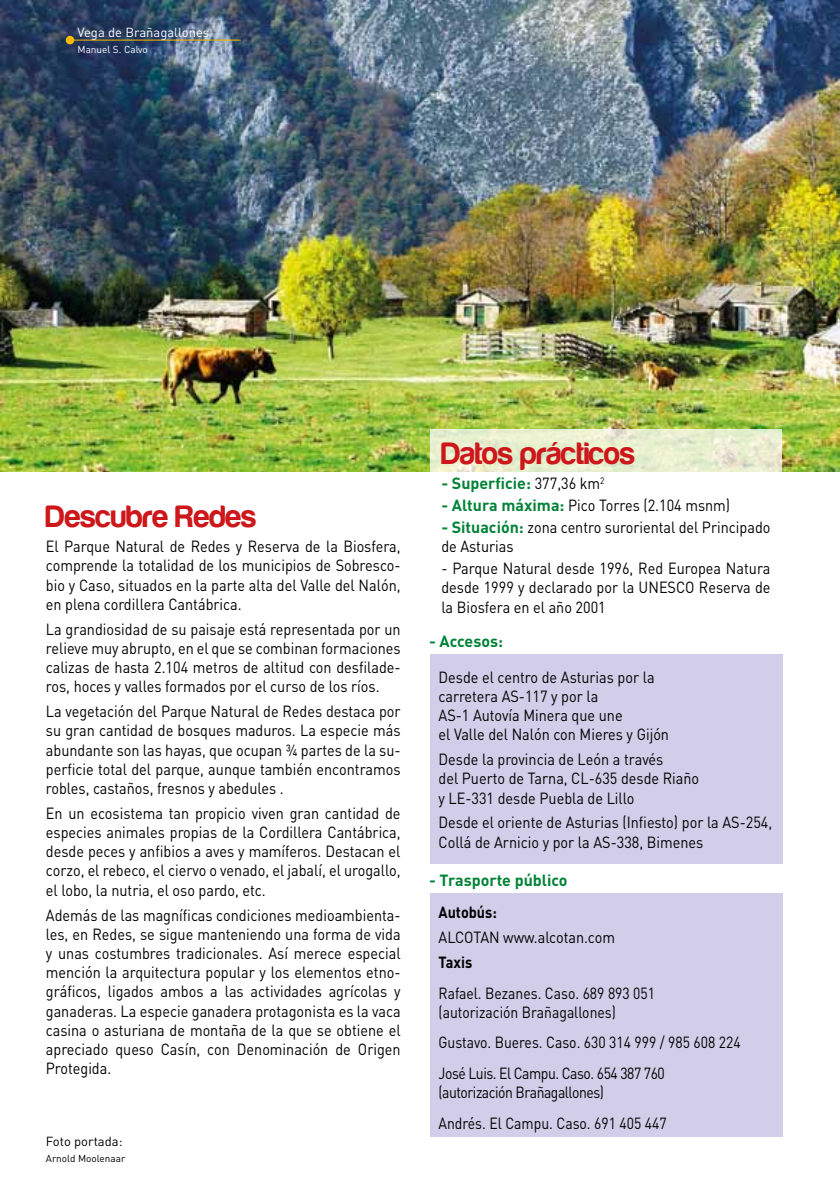
<style>
.page{position:relative;width:840px;height:1191px;background:#fff}
.page>*{position:absolute;margin:0;border:0;box-sizing:border-box;transform-origin:0 0}
.t1{font:32px "Harabara";color:#cd171a}
.t2{font:16px/19.2px "DIN";color:#000;text-align:justify;scale:.9 1}
.t3{font:16px/19.2px "DIN";color:#000;scale:.87 1}
.t4{font:16px/30.6px "DIN";letter-spacing:-.03em;color:#000;scale:.87 1}
.t5{font:700 16px "DIN";color:#008237}
.t6{font:700 16px "DIN";color:#000;scale:.9 1}
.t7{font:13px "DIN";color:#fff}
.t8{font:13px "DIN";color:#000}
.t9{font:10px "DIN";color:#000}
.t10{font:10px "DIN";color:#fff}
.s1{font-weight:400;color:#000}
.s2{font-weight:700;color:#008237}
</style>
<div class="page">
<img style="left:0;top:0;width:839px;height:471px">
<svg style="left:430px;top:429px;width:351px;height:43px;background:#e7eecf"></svg>
<div style="left:430px;top:893px;width:352px;height:244px;background:#d2cde8"></div>
<div style="left:66px;top:36px;width:8px;height:8px;background:#fbba00;border-radius:50%"></div>
<hr style="left:70px;top:40px;width:170px;height:1px;background:#fbba00">
<div style="left:430px;top:654px;width:352px;height:209px;background:#d2cde8"></div>
<p class="t7" style="left:77px;top:24px;width:133px">Vega de Brañagallones</p>
<p class="t10" style="left:77px;top:43px;width:72px">Manuel S. Calvo</p>
<h1 class="t1" style="left:441px;top:437px;width:195px">Datos prácticos</h1>
<p class="t5" style="left:441px;top:472px;width:165px">- Superficie: <span class="s1">377,36 km</span><sup>2</sup></p>
<p class="t2" style="left:441px;top:495px;width:322px"><span class="s2">- Altura máxima:</span> Pico Torres (2.104 msnm)</p>
<p class="t2" style="left:441px;top:517px;width:367px"><span class="s2">- Situación:</span> zona centro suroriental del Principado de Asturias</p>
<p class="t2" style="left:441px;top:558px;width:367px">- Parque Natural desde 1996, Red Europea Natura desde 1999 y declarado por la UNESCO Reserva de la Biosfera en el año 2001</p>
<h1 class="t1" style="left:46px;top:500px;width:212px">Descubre Redes</h1>
<p class="t2" style="left:46px;top:536px;width:395px">El Parque Natural de Redes y Reserva de la Biosfera, comprende la totalidad de los municipios de Sobresco&shy;bio y Caso, situados en la parte alta del Valle del Nalón, en plena cordillera Cantábrica.</p>
<p class="t2" style="left:46px;top:619px;width:395px">La grandiosidad de su paisaje está representada por un relieve muy abrupto, en el que se combinan formaciones calizas de hasta 2.104 metros de altitud con desfilade&shy;ros, hoces y valles formados por el curso de los ríos.</p>
<p class="t2" style="left:46px;top:701px;width:395px">La vegetación del Parque Natural de Redes destaca por su gran cantidad de bosques maduros. La especie más abundante son las hayas, que ocupan ¾ partes de la su&shy;perficie total del parque, aunque también encontramos robles, castaños, fresnos y abedules .</p>
<p class="t2" style="left:46px;top:803px;width:395px">En un ecosistema tan propicio viven gran cantidad de especies animales propias de la Cordillera Cantábrica, desde peces y anfibios a aves y mamíferos. Destacan el corzo, el rebeco, el ciervo o venado, el jabalí, el urogallo, el lobo, la nutria, el oso pardo, etc.</p>
<p class="t2" style="left:46px;top:905px;width:395px">Además de las magníficas condiciones medioambienta&shy;les, en Redes, se sigue manteniendo una forma de vida y unas costumbres tradicionales. Así merece especial mención la arquitectura popular y los elementos etno&shy;gráficos, ligados ambos a las actividades agrícolas y ganaderas. La especie ganadera protagonista es la vaca casina o asturiana de montaña de la que se obtiene el apreciado queso Casín, con Denominación de Origen Protegida.</p>
<p class="t6" style="left:438px;top:902px;width:66px">Autobús:</p>
<p class="t5" style="left:429px;top:631px;width:75px">- Accesos:</p>
<p class="t2" style="left:438px;top:667px;width:257px;text-align:left">Desde el centro de Asturias por la carretera AS-117 y por la<br>AS-1 Autovía Minera que une<br>el Valle del Nalón con Mieres y Gijón</p>
<p class="t2" style="left:438px;top:749px;width:291px;text-align:left">Desde la provincia de León a través<br>del Puerto de Tarna, CL-635 desde Riaño y LE-331 desde Puebla de Lillo</p>
<p class="t2" style="left:438px;top:812px;width:372px">Desde el oriente de Asturias (Infiesto) por la AS-254,<br>Collá de Arnicio y por la AS-338, Bimenes</p>
<p class="t5" style="left:429px;top:870px;width:140px">- Trasporte público</p>
<p class="t2" style="left:438px;top:927px;width:198px">ALCOTAN www.alcotan.com</p>
<p class="t6" style="left:438px;top:951px;width:39px">Taxis</p>
<p class="t3" style="left:438px;top:983px;width:250px">Rafael. Bezanes. Caso. 689 893 051 (autorización Brañagallones)</p>
<p class="t3" style="left:438px;top:1027px;width:348px;line-height:30.6px">Gustavo. Bueres. Caso. 630 314 999 / 985 608 224<br>José Luis. El Campu. Caso. 654 387 760</p>
<p class="t4" style="left:438px;top:1076px;width:263px">(autorización Brañagallones)<br>Andrés. El Campu. Caso. 691 405 447</p>
<p class="t8" style="left:46px;top:1133px;width:78px">Foto portada:</p>
<p class="t9" style="left:46px;top:1151px;width:81px">Arnold Moolenaar</p>
</div>
